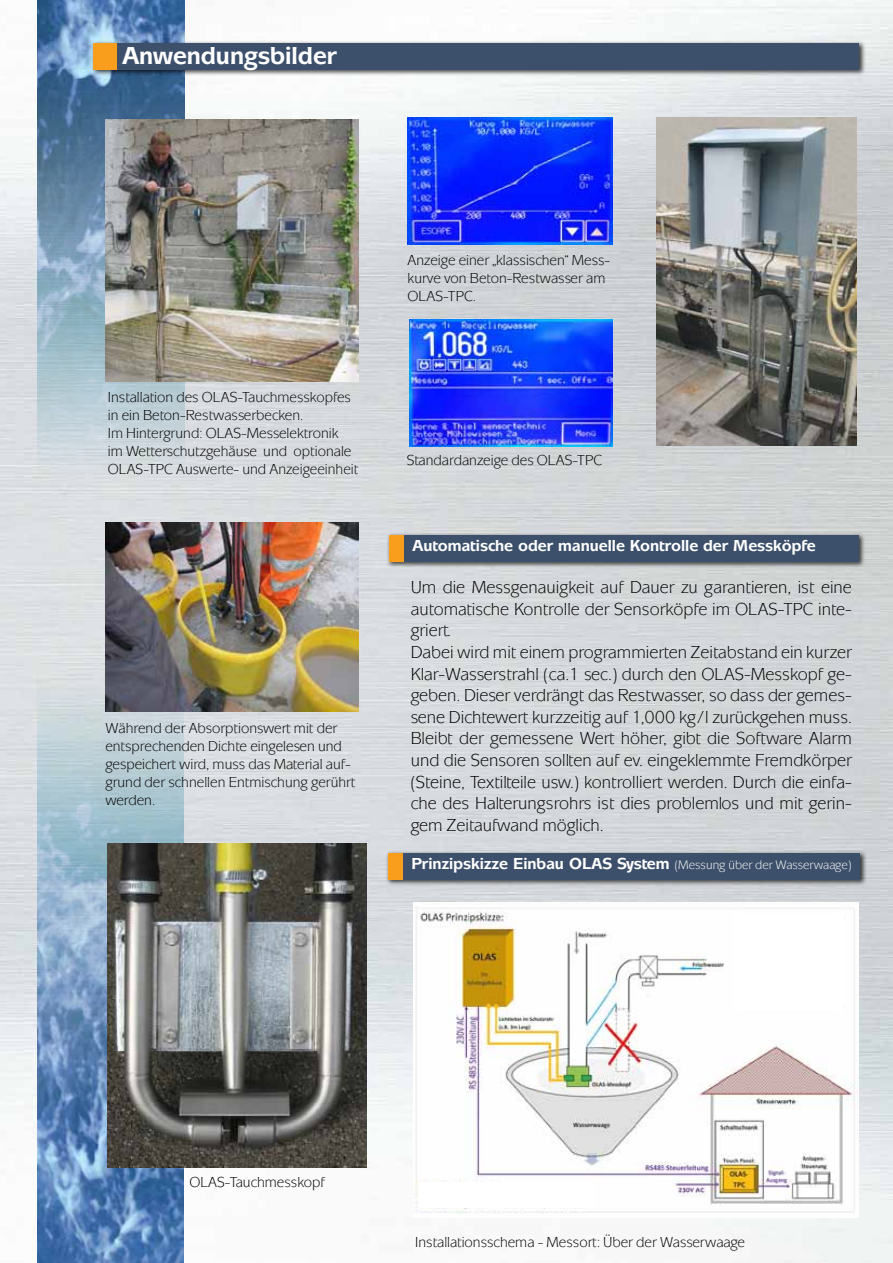
<style>
.page{position:relative;width:893px;height:1263px;background:#fff}
.page>*{position:absolute;margin:0;border:0;box-sizing:border-box;transform-origin:0 0}
.t1{font:700 25.5px "Mixage ITC Std";color:#fff}
.t2{font:18px/21.6px "Mixage ITC Std";color:#000}
.t3{font:700 16.5px "Mixage ITC Std";color:#fff}
.t4{font:15px/18px "Mixage ITC Std";color:#000}
.s1{font-weight:400;font-size:12.75px}
</style>
<div class="page">
<img style="left:0;top:0;width:893px;height:1263px">
<img style="left:38px;top:0;width:146px;height:482px">
<img style="left:37px;top:673px;width:147px;height:590px">
<div style="left:91px;top:40px;width:775px;height:36px;background:#000;opacity:.75"></div>
<div style="left:117px;top:43px;width:742px;height:26px;background:#3d506b"></div>
<div style="left:94px;top:43px;width:23px;height:26px;background:#f99d1c"></div>
<div style="left:386px;top:532px;width:479px;height:36px;background:#000;opacity:.75"></div>
<div style="left:403px;top:535px;width:456px;height:26px;background:#3d506b"></div>
<div style="left:389px;top:535px;width:14px;height:26px;background:#f99d1c"></div>
<img style="left:108px;top:843px;width:258px;height:324px">
<img style="left:656px;top:117px;width:200px;height:328px">
<img style="left:106px;top:522px;width:252px;height:189px">
<img style="left:408px;top:117px;width:204px;height:128px">
<img style="left:410px;top:320px;width:202px;height:126px">
<img style="left:106px;top:119px;width:252px;height:263px">
<img style="left:413px;top:903px;width:446px;height:315px">
<div style="left:385px;top:850px;width:482px;height:36px;background:#000;opacity:.75"></div>
<div style="left:402px;top:853px;width:458px;height:26px;background:#3d506b"></div>
<div style="left:388px;top:853px;width:14px;height:26px;background:#f99d1c"></div>
<div style="left:733px;top:914px;width:111px;height:96px;background:#fff"></div>
<div style="left:419px;top:1182px;width:175px;height:26px;background:#fff"></div>
<h1 class="t1" style="left:122px;top:41px;width:216px">Anwendungsbilder</h1>
<p class="t4" style="left:108px;top:388px;width:252px">Installation des OLAS-Tauchmesskopfes in ein Beton-Restwasserbecken.<br>Im Hintergrund: OLAS-Messelektronik<br>im Wetterschutzgehäuse und optionale OLAS-TPC Auswerte- und Anzeigeeinheit</p>
<p class="t4" style="left:105px;top:719px;width:251px">Während der Absorptionswert mit der entsprechenden Dichte eingelesen und gespeichert wird, muss das Material auf&shy;grund der schnellen Entmischung gerührt werden.</p>
<p class="t4" style="left:408px;top:251px;width:204px">Anzeige einer „klassischen“ Mess&shy;kurve von Beton-Restwasser am<br>OLAS-TPC.</p>
<p class="t4" style="left:407px;top:451px;width:197px">Standardanzeige des OLAS-TPC</p>
<p class="t3" style="left:413px;top:536px;width:405px">Automatische oder manuelle Kontrolle der Messköpfe</p>
<p class="t2" style="left:411px;top:576px;width:443px">Um die Messgenauigkeit auf Dauer zu garantieren, ist eine automatische Kontrolle der Sensorköpfe im OLAS-TPC inte&shy;griert.<br>Dabei wird mit einem programmierten Zeitabstand ein kurzer Klar-Wasserstrahl (ca.1 sec.) durch den OLAS-Messkopf ge&shy;geben. Dieser verdrängt das Restwasser, so dass der gemes&shy;sene Dichtewert kurzzeitig auf 1,000 kg/l zurückgehen muss.<br>Bleibt der gemessene Wert höher, gibt die Software Alarm und die Sensoren sollten auf ev. eingeklemmte Fremdkörper (Steine, Textilteile usw.) kontrolliert werden. Durch die einfa&shy;che des Halterungsrohrs ist dies problemlos und mit gerin&shy;gem Zeitaufwand möglich.</p>
<p class="t3" style="left:412px;top:854px;width:441px">Prinzipskizze Einbau OLAS System <span class="s1">(Messung über der Wasserwaage)</span></p>
<p class="t4" style="left:189px;top:1173px;width:137px">OLAS-Tauchmesskopf</p>
<p class="t4" style="left:415px;top:1232px;width:331px">Installationsschema - Messort: Über der Wasserwaage</p>
</div>
